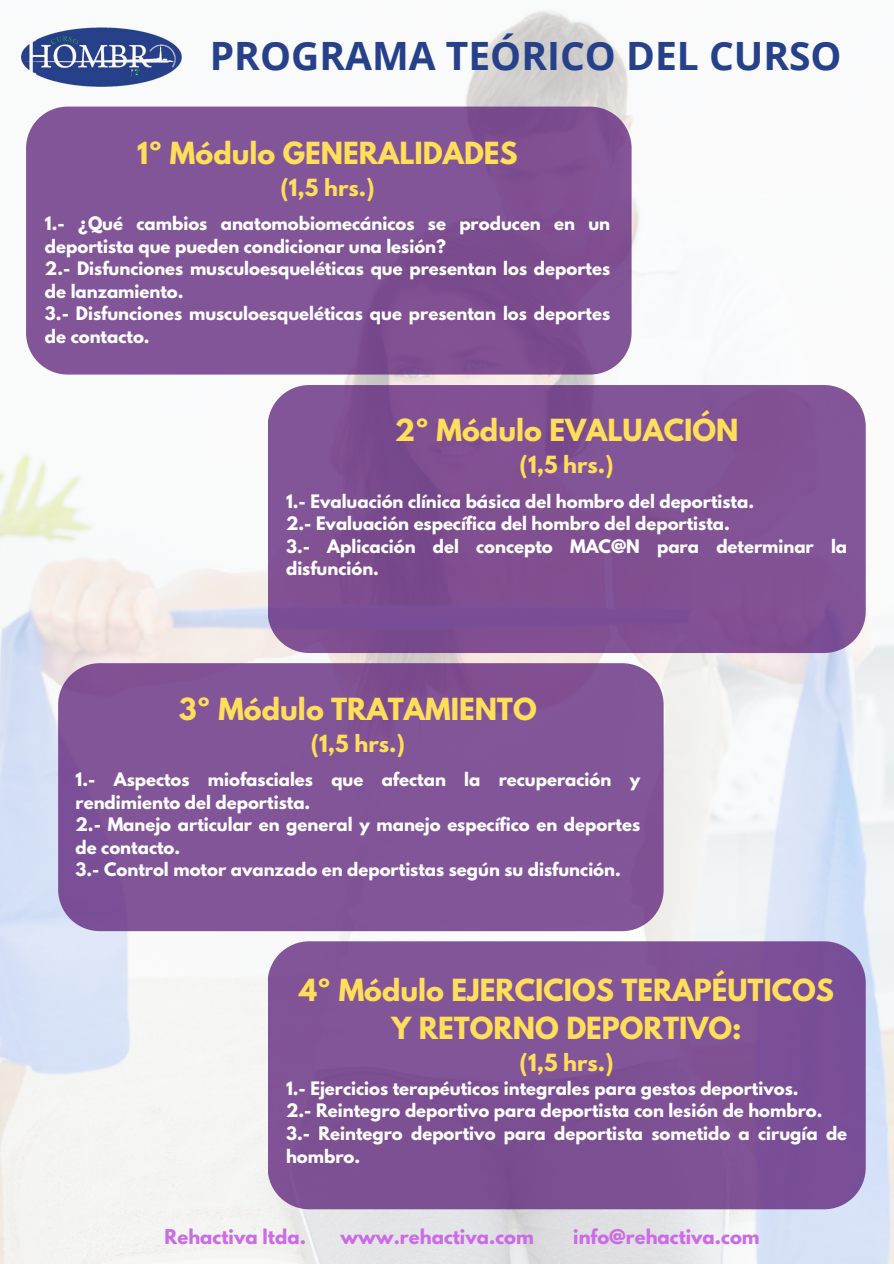
<style>
.page{position:relative;width:894px;height:1264px;background:#fff}
.page>*{position:absolute;margin:0;border:0;box-sizing:border-box;transform-origin:0 0}
.t1{font:700 39px "Open Sans";color:#26408a}
.t2{font:700 27px/37.5px "League Spartan";color:#ffde59;text-align:center}
.t3{font:700 21px "League Spartan";color:#ffde59}
.t4{font:700 18px "League Spartan";color:#cb6ce6}
.t5{font:700 16.5px/22.5px "League Spartan";color:#fff}
</style>
<div class="page">
<img style="left:0;top:10px;width:893px;height:1253px">
<img style="left:22px;top:27px;width:160px;height:59px">
<svg style="left:26px;top:107px;width:605px;height:267px;background:#815496"></svg>
<svg style="left:267px;top:385px;width:598px;height:268px;background:#805194"></svg>
<div style="left:58px;top:663px;width:605px;height:268px;background:#825498"></div>
<div style="left:267px;top:941px;width:598px;height:268px;background:#7e5197"></div>
<h1 class="t1" style="left:210px;top:28px;width:633px">PROGRAMA TEÓRICO DEL CURSO</h1>
<p class="t2" style="left:137px;top:137px;width:382px">1º Módulo GENERALIDADES</p>
<p class="t3" style="left:280px;top:177px;width:96px">(1,5 hrs.)</p>
<p class="t5" style="left:45px;top:214px;width:566px">1.- ¿Qué cambios anatomobiomecánicos se producen en un deportista que pueden condicionar una lesión?</p>
<p class="t5" style="left:45px;top:259px;width:566px">2.- Disfunciones musculoesqueléticas que presentan los deportes de lanzamiento.</p>
<h2 class="t5" style="left:45px;top:304px;width:566px">3.- Disfunciones musculoesqueléticas que presentan los deportes de contacto.</h2>
<p class="t2" style="left:394px;top:415px;width:345px">2º Módulo EVALUACIÓN</p>
<p class="t3" style="left:519px;top:454px;width:96px">(1,5 hrs.)</p>
<p class="t5" style="left:286px;top:492px;width:469px">1.- Evaluación clínica básica del hombro del deportista.</p>
<p class="t5" style="left:286px;top:514px;width:445px">2.- Evaluación específica del hombro del deportista.</p>
<h2 class="t5" style="left:286px;top:537px;width:562px">3.- Aplicación del concepto MAC@N para determinar la disfunción.</h2>
<p class="t2" style="left:179px;top:693px;width:359px">3º Módulo TRATAMIENTO</p>
<p class="t3" style="left:311px;top:732px;width:96px">(1,5 hrs.)</p>
<p class="t5" style="left:75px;top:770px;width:566px">1.- Aspectos miofasciales que afectan la recuperación y rendimiento del deportista.</p>
<p class="t5" style="left:75px;top:815px;width:566px">2.- Manejo articular en general y manejo específico en deportes de contacto.</p>
<p class="t5" style="left:75px;top:860px;width:546px">3.- Control motor avanzado en deportistas según su disfunción.</p>
<p class="t2" style="left:299px;top:975px;width:536px">4º Módulo EJERCICIOS TERAPÉUTICOS<br>Y RETORNO DEPORTIVO:</p>
<p class="t3" style="left:519px;top:1051px;width:96px">(1,5 hrs.)</p>
<p class="t5" style="left:286px;top:1079px;width:514px">1.- Ejercicios terapéuticos integrales para gestos deportivos.</p>
<p class="t5" style="left:286px;top:1101px;width:538px">2.- Reintegro deportivo para deportista con lesión de hombro.</p>
<p class="t5" style="left:286px;top:1124px;width:562px">3.- Reintegro deportivo para deportista sometido a cirugía de hombro.</p>
<h2 class="t4" style="left:165px;top:1227px;width:143px">Rehactiva ltda.</h2>
<h2 class="t4" style="left:340px;top:1227px;width:195px">www.rehactiva.com</h2>
<h2 class="t4" style="left:573px;top:1227px;width:188px">info@rehactiva.com</h2>
</div>
